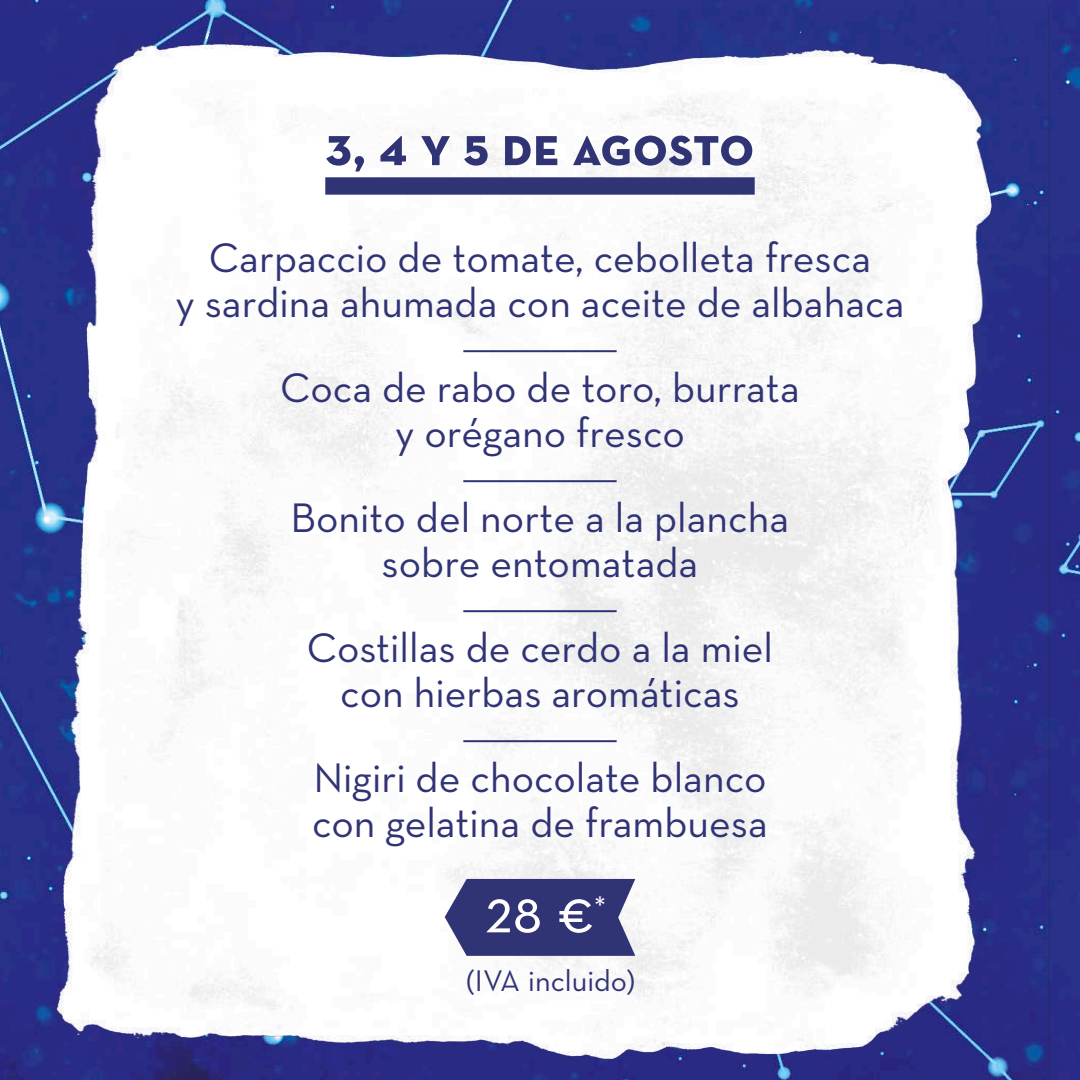
<style>
.page{position:relative;width:1080px;height:1080px;background:#fff}
.page>*{position:absolute;margin:0;border:0;box-sizing:border-box;transform-origin:0 0}
.t1{font:64.8px "Neutra Text Book SC";color:#fff}
.t2{font:55.6px "Neutra Text Bold SC";letter-spacing:-.015em;color:#303374}
.líneas_con_separació{font:42px/45px "Neutra Text";color:#303374;text-align:center}
.línea_final{font:42px/45px "Neutra Text";color:#303374}
.t3{font:30.4px "Neutra Text";color:#303374}
.t4{font:30.4px "Neutra Text";color:#fff}
</style>
<div class="page">
<img style="left:0;top:9px;width:1080px;height:1071px">
<div style="left:325px;top:177px;width:430px;height:18px;background:#303374"></div>
<hr style="left:463px;top:350px;width:154px;height:2px;background:#303374">
<hr style="left:463px;top:480px;width:154px;height:2px;background:#303374">
<hr style="left:463px;top:610px;width:154px;height:2px;background:#303374">
<hr style="left:463px;top:740px;width:154px;height:2px;background:#303374">
<svg style="left:445px;top:879px;width:190px;height:77px"></svg>
<p class="t2" style="left:325px;top:112px;width:431px">3, 4 y 5 de agosto</p>
<p class="líneas_con_separació" style="left:175px;top:235px;width:731px">Carpaccio de tomate, cebolleta fresca<br>y sardina ahumada con aceite de albahaca</p>
<p class="líneas_con_separació" style="left:280px;top:365px;width:521px">Coca de rabo de toro, burrata y orégano fresco</p>
<p class="líneas_con_separació" style="left:291px;top:495px;width:500px">Bonito del norte a la plancha sobre entomatada</p>
<p class="líneas_con_separació" style="left:307px;top:625px;width:468px">Costillas de cerdo a la miel con hierbas aromáticas</p>
<p class="línea_final" style="left:312px;top:755px;width:457px">Nigiri de chocolate blanco con gelatina de frambuesa</p>
<p class="t1" style="left:485px;top:871px;width:111px">28 €</p>
<p class="t4" style="left:594px;top:889px;width:13px">*</p>
<p class="t3" style="left:466px;top:963px;width:171px">(IVA incluido)</p>
</div>
